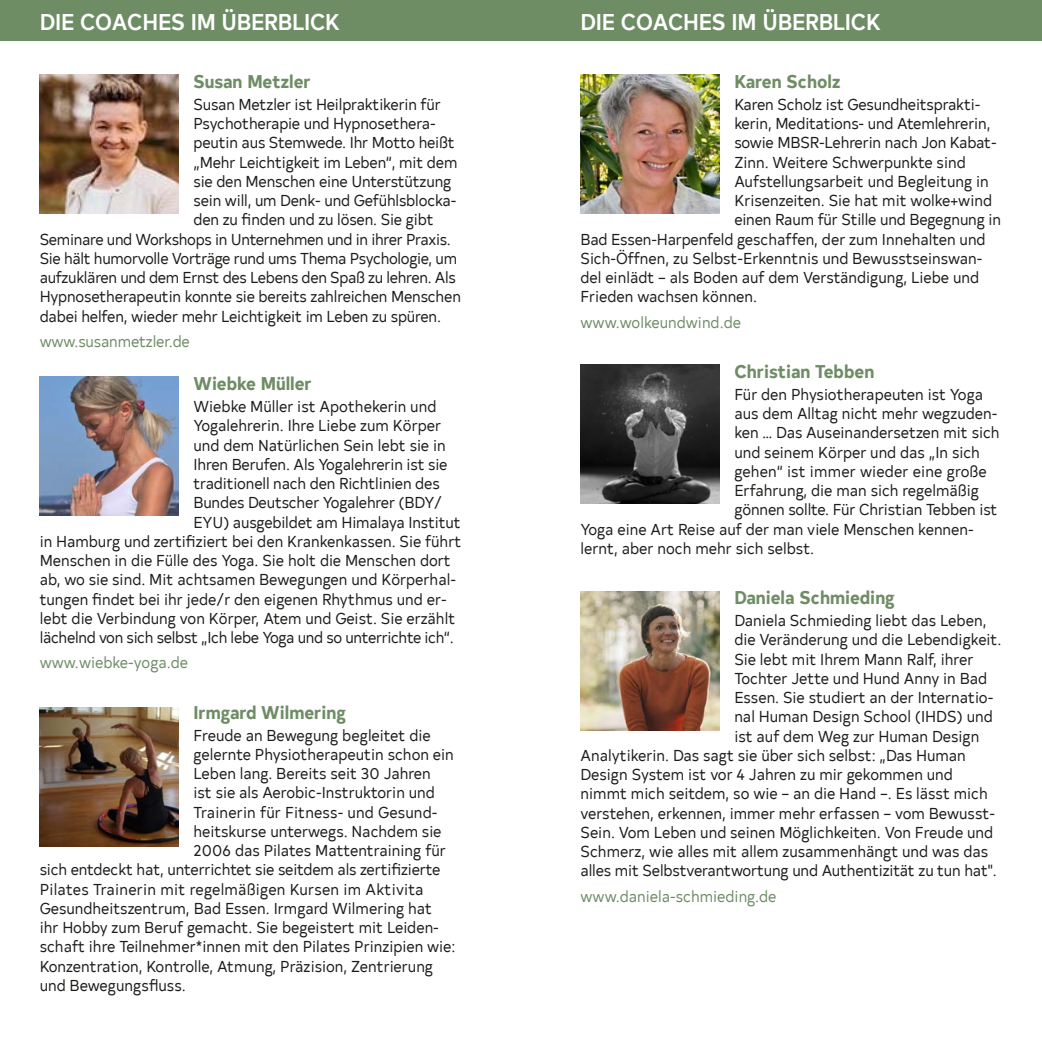
<style>
.page{position:relative;width:1042px;height:1042px;background:#fff}
.page>*{position:absolute;margin:0;border:0;box-sizing:border-box;transform-origin:0 0}
.t1{font:500 22.75px "Typold Condensed";letter-spacing:-.015em;color:#fff}
.t2{font:700 18.38px "Typold Condensed";color:#6e8d65}
.t3{font:15.75px "Typold Condensed";color:#1d1d1b}
.t4{font:15.75px "Typold Condensed";letter-spacing:-.02em;color:#1d1d1b}
.t5{font:15.75px "Typold Condensed";color:#6e8d65}
</style>
<div class="page">
<div style="left:0;top:0;width:536px;height:41px;background:#6e8d65"></div>
<img style="left:40px;top:377px;width:139px;height:139px">
<img style="left:580px;top:592px;width:139px;height:138px">
<img style="left:40px;top:74px;width:139px;height:139px">
<div style="left:506px;top:0;width:536px;height:41px;background:#6e8d65"></div>
<img style="left:580px;top:365px;width:139px;height:139px">
<img style="left:580px;top:74px;width:139px;height:139px">
<img style="left:40px;top:707px;width:139px;height:139px">
<h1 class="t1" style="left:40px;top:3px;width:302px">DIE COACHES IM ÜBERBLICK</h1>
<p class="t2" style="left:193px;top:67px;width:119px">Susan Metzler</p>
<p class="t3" style="left:193px;top:92px;width:249px">Susan Metzler ist Heilpraktikerin für</p>
<p class="t3" style="left:193px;top:111px;width:244px">Psychotherapie und Hypnosethera-</p>
<p class="t3" style="left:193px;top:131px;width:263px">peutin aus Stemwede. Ihr Motto heißt</p>
<p class="t3" style="left:193px;top:150px;width:265px">„Mehr Leichtigkeit im Leben“, mit dem</p>
<p class="t3" style="left:193px;top:169px;width:259px">sie den Menschen eine Unterstützung</p>
<p class="t3" style="left:193px;top:188px;width:264px">sein will, um Denk- und Gefühlsblocka-</p>
<p class="t3" style="left:193px;top:208px;width:242px">den zu finden und zu lösen. Sie gibt</p>
<p class="t4" style="left:40px;top:227px;width:413px">Seminare und Workshops in Unternehmen und in ihrer Praxis.</p>
<p class="t4" style="left:40px;top:246px;width:419px">Sie hält humorvolle Vorträge rund ums Thema Psychologie, um</p>
<p class="t4" style="left:40px;top:265px;width:418px">aufzuklären und dem Ernst des Lebens den Spaß zu lehren. Als</p>
<p class="t3" style="left:40px;top:285px;width:423px">Hypnosetherapeutin konnte sie bereits zahlreichen Menschen</p>
<p class="t3" style="left:40px;top:304px;width:403px">dabei helfen, wieder mehr Leichtigkeit im Leben zu spüren.</p>
<p class="t5" style="left:40px;top:329px;width:152px">www.susanmetzler.de</p>
<p class="t2" style="left:193px;top:369px;width:120px">Wiebke Müller</p>
<p class="t3" style="left:193px;top:394px;width:244px">Wiebke Müller ist Apothekerin und</p>
<p class="t3" style="left:193px;top:414px;width:249px">Yogalehrerin. Ihre Liebe zum Körper</p>
<p class="t3" style="left:193px;top:433px;width:254px">und dem Natürlichen Sein lebt sie in</p>
<p class="t3" style="left:193px;top:452px;width:255px">Ihren Berufen. Als Yogalehrerin ist sie</p>
<p class="t3" style="left:193px;top:471px;width:248px">traditionell nach den Richtlinien des</p>
<p class="t3" style="left:193px;top:491px;width:250px">Bundes Deutscher Yogalehrer (BDY/</p>
<p class="t3" style="left:193px;top:510px;width:269px">EYU) ausgebildet am Himalaya Institut</p>
<p class="t3" style="left:40px;top:529px;width:423px">in Hamburg und zertifiziert bei den Krankenkassen. Sie führt</p>
<p class="t3" style="left:40px;top:548px;width:413px">Menschen in die Fülle des Yoga. Sie holt die Menschen dort</p>
<p class="t3" style="left:40px;top:568px;width:418px">ab, wo sie sind. Mit achtsamen Bewegungen und Körperhal-</p>
<p class="t3" style="left:40px;top:587px;width:408px">tungen findet bei ihr jede/r den eigenen Rhythmus und er-</p>
<p class="t3" style="left:40px;top:606px;width:417px">lebt die Verbindung von Körper, Atem und Geist. Sie erzählt</p>
<p class="t4" style="left:40px;top:625px;width:416px">lächelnd von sich selbst „Ich lebe Yoga und so unterrichte ich“.</p>
<p class="t5" style="left:40px;top:651px;width:150px">www.wiebke-yoga.de</p>
<p class="t2" style="left:193px;top:697px;width:154px">Irmgard Wilmering</p>
<p class="t3" style="left:193px;top:723px;width:239px">Freude an Bewegung begleitet die</p>
<p class="t3" style="left:193px;top:742px;width:262px">gelernte Physiotherapeutin schon ein</p>
<p class="t3" style="left:193px;top:761px;width:239px">Leben lang. Bereits seit 30 Jahren</p>
<p class="t3" style="left:193px;top:780px;width:243px">ist sie als Aerobic-Instruktorin und</p>
<p class="t3" style="left:193px;top:800px;width:246px">Trainerin für Fitness- und Gesund-</p>
<p class="t3" style="left:193px;top:819px;width:250px">heitskurse unterwegs. Nachdem sie</p>
<p class="t3" style="left:193px;top:838px;width:254px">2006 das Pilates Mattentraining für</p>
<p class="t3" style="left:40px;top:857px;width:402px">sich entdeckt hat, unterrichtet sie seitdem als zertifizierte</p>
<p class="t3" style="left:40px;top:877px;width:385px">Pilates Trainerin mit regelmäßigen Kursen im Aktivita</p>
<p class="t3" style="left:40px;top:896px;width:394px">Gesundheitszentrum, Bad Essen. Irmgard Wilmering hat</p>
<p class="t3" style="left:40px;top:915px;width:401px">ihr Hobby zum Beruf gemacht. Sie begeistert mit Leiden-</p>
<p class="t3" style="left:40px;top:934px;width:417px">schaft ihre Teilnehmer*innen mit den Pilates Prinzipien wie:</p>
<p class="t3" style="left:40px;top:954px;width:395px">Konzentration, Kontrolle, Atmung, Präzision, Zentrierung</p>
<p class="t3" style="left:40px;top:973px;width:148px">und Bewegungsfluss.</p>
<h1 class="t1" style="left:580px;top:3px;width:302px">DIE COACHES IM ÜBERBLICK</h1>
<p class="t2" style="left:734px;top:67px;width:108px">Karen Scholz</p>
<p class="t3" style="left:734px;top:92px;width:247px">Karen Scholz ist Gesundheitsprakti-</p>
<p class="t3" style="left:734px;top:111px;width:258px">kerin, Meditations- und Atemlehrerin,</p>
<p class="t3" style="left:734px;top:131px;width:264px">sowie MBSR-Lehrerin nach Jon Kabat-</p>
<p class="t3" style="left:734px;top:150px;width:233px">Zinn. Weitere Schwerpunkte sind</p>
<p class="t3" style="left:734px;top:169px;width:256px">Aufstellungsarbeit und Begleitung in</p>
<p class="t3" style="left:734px;top:188px;width:259px">Krisenzeiten. Sie hat mit wolke+wind</p>
<p class="t3" style="left:734px;top:208px;width:268px">einen Raum für Stille und Begegnung in</p>
<p class="t3" style="left:580px;top:227px;width:407px">Bad Essen-Harpenfeld geschaffen, der zum Innehalten und</p>
<p class="t3" style="left:580px;top:246px;width:403px">Sich-Öffnen, zu Selbst-Erkenntnis und Bewusstseinswan-</p>
<p class="t3" style="left:580px;top:265px;width:400px">del einlädt – als Boden auf dem Verständigung, Liebe und</p>
<p class="t3" style="left:580px;top:285px;width:178px">Frieden wachsen können.</p>
<p class="t5" style="left:580px;top:310px;width:162px">www.wolkeundwind.de</p>
<p class="t2" style="left:734px;top:356px;width:141px">Christian Tebben</p>
<p class="t3" style="left:734px;top:382px;width:250px">Für den Physiotherapeuten ist Yoga</p>
<p class="t3" style="left:734px;top:401px;width:265px">aus dem Alltag nicht mehr wegzuden-</p>
<p class="t3" style="left:734px;top:421px;width:267px">ken … Das Auseinandersetzen mit sich</p>
<p class="t3" style="left:734px;top:440px;width:247px">und seinem Körper und das „In sich</p>
<p class="t3" style="left:734px;top:459px;width:254px">gehen“ ist immer wieder eine große</p>
<p class="t3" style="left:734px;top:478px;width:246px">Erfahrung, die man sich regelmäßig</p>
<p class="t3" style="left:734px;top:498px;width:265px">gönnen sollte. Für Christian Tebben ist</p>
<p class="t3" style="left:580px;top:517px;width:395px">Yoga eine Art Reise auf der man viele Menschen kennen-</p>
<p class="t3" style="left:580px;top:536px;width:235px">lernt, aber noch mehr sich selbst.</p>
<p class="t2" style="left:734px;top:583px;width:162px">Daniela Schmieding</p>
<p class="t3" style="left:734px;top:608px;width:254px">Daniela Schmieding liebt das Leben,</p>
<p class="t3" style="left:734px;top:627px;width:269px">die Veränderung und die Lebendigkeit.</p>
<p class="t3" style="left:734px;top:647px;width:240px">Sie lebt mit Ihrem Mann Ralf, ihrer</p>
<p class="t3" style="left:734px;top:666px;width:254px">Tochter Jette und Hund Anny in Bad</p>
<p class="t3" style="left:734px;top:685px;width:261px">Essen. Sie studiert an der Internatio-</p>
<p class="t3" style="left:734px;top:704px;width:260px">nal Human Design School (IHDS) und</p>
<p class="t3" style="left:734px;top:724px;width:246px">ist auf dem Weg zur Human Design</p>
<p class="t3" style="left:580px;top:743px;width:387px">Analytikerin. Das sagt sie über sich selbst: „Das Human</p>
<p class="t3" style="left:580px;top:762px;width:374px">Design System ist vor 4 Jahren zu mir gekommen und</p>
<p class="t3" style="left:580px;top:781px;width:409px">nimmt mich seitdem, so wie – an die Hand –. Es lässt mich</p>
<p class="t3" style="left:580px;top:801px;width:416px">verstehen, erkennen, immer mehr erfassen – vom Bewusst-</p>
<p class="t3" style="left:580px;top:820px;width:414px">Sein. Vom Leben und seinen Möglichkeiten. Von Freude und</p>
<p class="t3" style="left:580px;top:839px;width:409px">Schmerz, wie alles mit allem zusammenhängt und was das</p>
<p class="t3" style="left:580px;top:858px;width:418px">alles mit Selbstverantwortung und Authentizität zu tun hat".</p>
<p class="t5" style="left:580px;top:884px;width:197px">www.daniela-schmieding.de</p>
</div>
